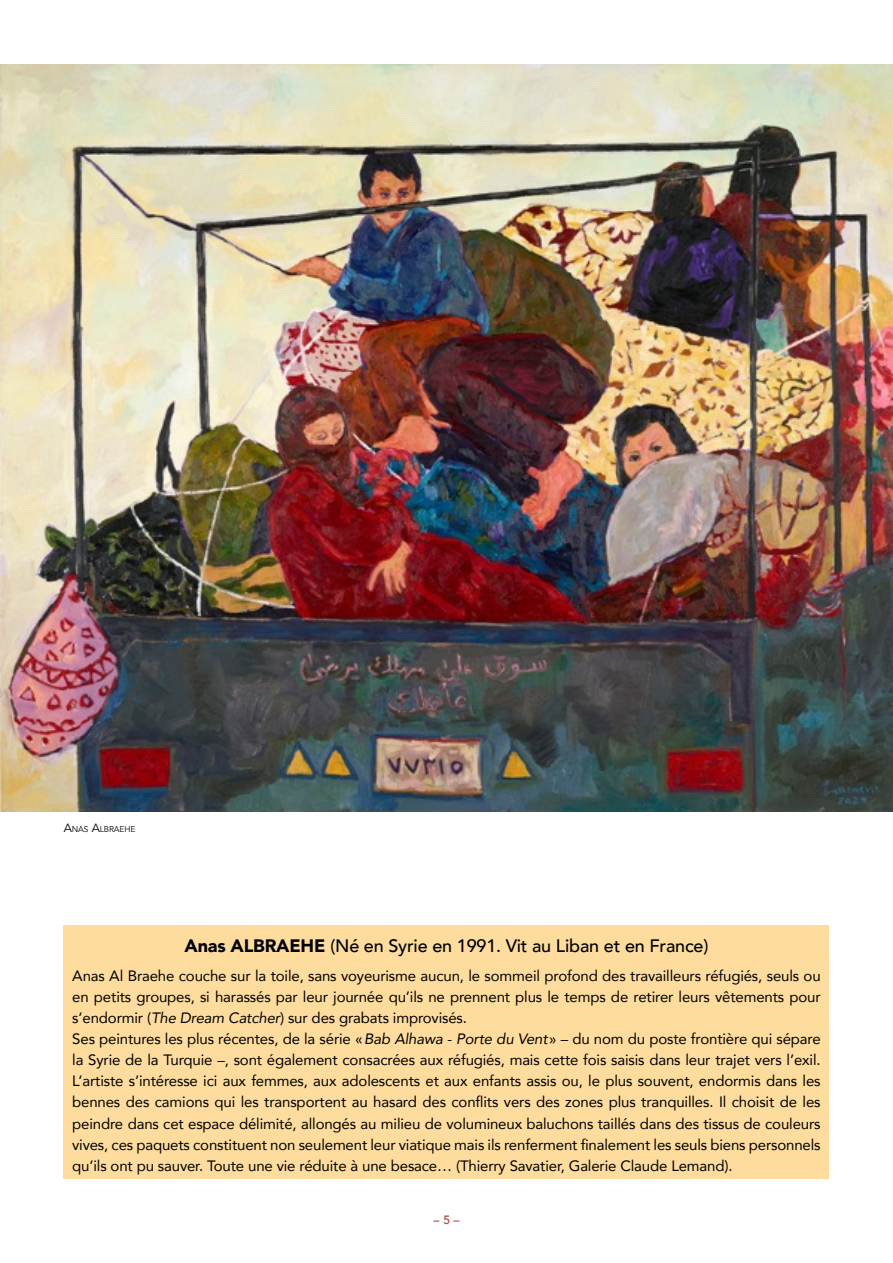
<style>
.page{position:relative;width:893px;height:1263px;background:#fff}
.page>*{position:absolute;margin:0;border:0;box-sizing:border-box;transform-origin:0 0}
.t1{font:500 18px "Avenir";letter-spacing:-.01em;color:#000}
.t2{font:15px/21px "Avenir";letter-spacing:-.01em;color:#000}
.t3{font:500 12px "Avenir";color:#b5342a}
.t4{font:8.4px "Avenir";letter-spacing:-.015em;color:#000}
.s1{font-size:12px}
.s2{font-weight:900}
.s3{font-style:italic}
</style>
<div class="page">
<img style="left:0;top:64px;width:893px;height:748px">
<div style="left:64px;top:925px;width:765px;height:254px;background:#fedc9e"></div>
<p class="t4" style="left:64px;top:824px;width:73px"><span class="s1">A</span>NAS <span class="s1">A</span>LBRAEHE</p>
<p class="t1" style="left:185px;top:930px;width:525px"><span class="s2">Anas ALBRAEHE</span> (Né en Syrie en 1991. Vit au Liban et en France)</p>
<p class="t2" style="left:72px;top:965px;width:750px">Anas Al Braehe couche sur la toile, sans voyeurisme aucun, le sommeil profond des travailleurs réfugiés, seuls ou en petits groupes, si harassés par leur journée qu’ils ne prennent plus le temps de retirer leurs vêtements pour s’endormir (<span class="s3">The Dream Catcher</span>) sur des grabats improvisés.<br>Ses peintures les plus récentes, de la série «<span class="s3">Bab Alhawa - Porte du Vent</span> » – du nom du poste frontière qui sépare la Syrie de la Turquie –, sont également consacrées aux réfugiés, mais cette fois saisis dans leur trajet vers l’exil.<br>L’artiste s’intéresse ici aux femmes, aux adolescents et aux enfants assis ou, le plus souvent, endormis dans les bennes des camions qui les transportent au hasard des conflits vers des zones plus tranquilles. Il choisit de les peindre dans cet espace délimité, allongés au milieu de volumineux baluchons taillés dans des tissus de couleurs vives, ces paquets constituent non seulement leur viatique mais ils renferment finalement les seuls biens personnels qu’ils ont pu sauver. Toute une vie réduite à une besace… (Thierry Savatier, Galerie Claude Lemand).</p>
<p class="t3" style="left:434px;top:1209px;width:27px">– 5 –</p>
</div>
